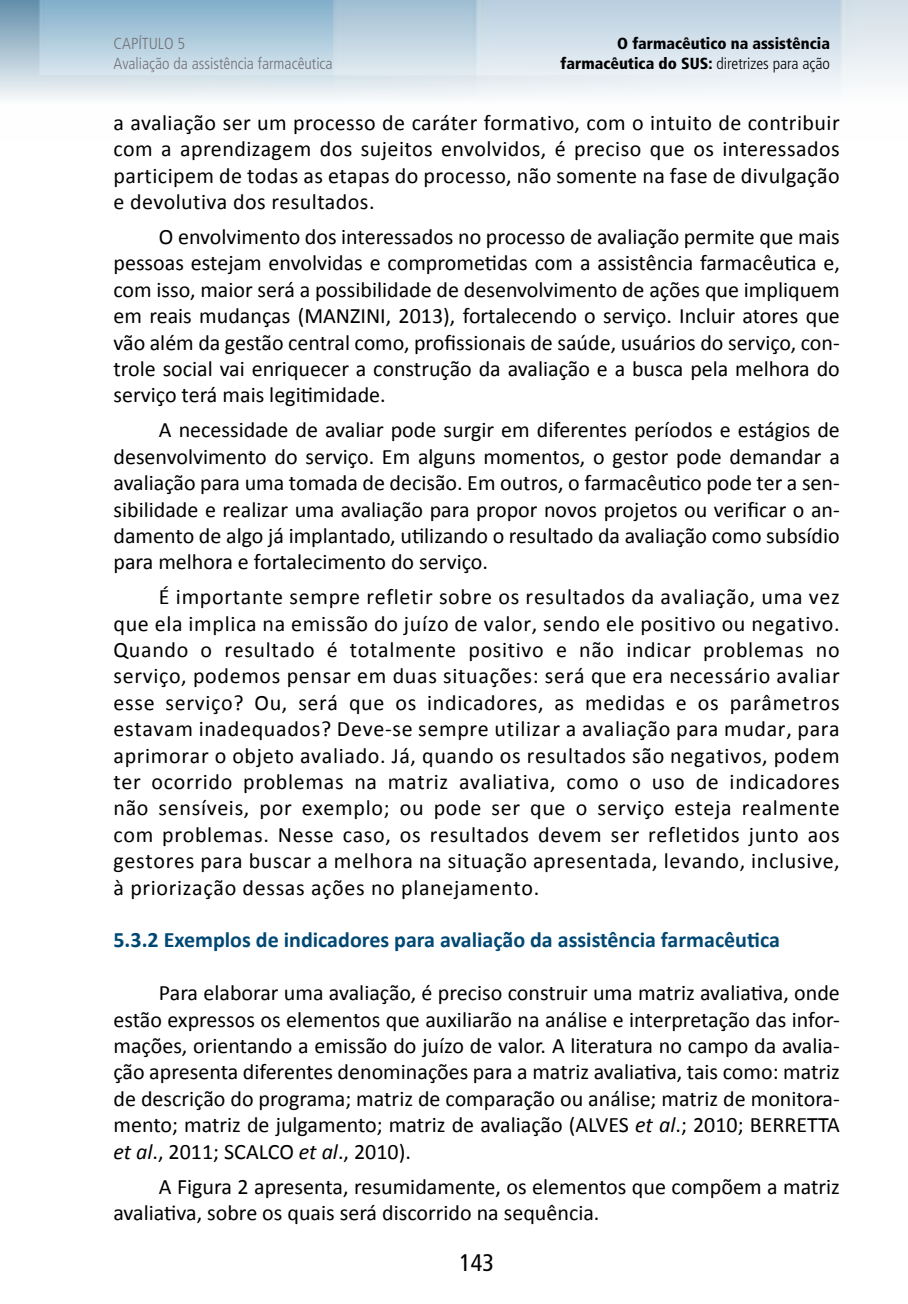
<style>
.page{position:relative;width:908px;height:1304px;background:#fff}
.page>*{position:absolute;margin:0;border:0;box-sizing:border-box;transform-origin:0 0}
.t1{font:condensed 24px "Frutiger";color:#000}
.t2{font:22px/26.4px "Calibri";color:#000;text-align:justify}
.t3{font:700 22px "Calibri";color:#004874}
.t4{font:900 condensed 16px/19.2px "Frutiger";color:#000;text-align:right}
.t5{font:300 condensed 16px/19.2px "Frutiger";color:#727277}
.s1{font-weight:300}
.s2{font-style:italic}
</style>
<div class="page">
<img style="left:0;top:0;width:907px;height:99px">
<p class="t5" style="left:113px;top:35px;width:220px">CAPÍTULO 5<br>Avaliação da assistência farmacêutica</p>
<p class="t4" style="left:560px;top:34px;width:271px">O farmacêutico na assistência farmacêutica do SUS: <span class="s1">diretrizes para ação</span></p>
<p class="t2" style="left:113px;top:109px;width:727px">a avaliação ser um processo de caráter formativo, com o intuito de contribuir com a aprendizagem dos sujeitos envolvidos, é preciso que os interessados participem de todas as etapas do processo, não somente na fase de divulgação e devolutiva dos resultados.</p>
<p class="t2" style="left:113px;top:223px;width:727px;text-indent:45px">O envolvimento dos interessados no processo de avaliação permite que mais pessoas estejam envolvidas e comprometidas com a assistência farmacêutica e, com isso, maior será a possibilidade de desenvolvimento de ações que impliquem em reais mudanças (MANZINI, 2013), fortalecendo o serviço. Incluir atores que vão além da gestão central como, profissionais de saúde, usuários do serviço, con&shy;trole social vai enriquecer a construção da avaliação e a busca pela melhora do serviço terá mais legitimidade.</p>
<p class="t2" style="left:113px;top:416px;width:727px;text-indent:45px">A necessidade de avaliar pode surgir em diferentes períodos e estágios de desenvolvimento do serviço. Em alguns momentos, o gestor pode demandar a avaliação para uma tomada de decisão. Em outros, o farmacêutico pode ter a sen&shy;sibilidade e realizar uma avaliação para propor novos projetos ou verificar o an&shy;damento de algo já implantado, utilizando o resultado da avaliação como subsídio para melhora e fortalecimento do serviço.</p>
<p class="t2" style="left:113px;top:583px;width:727px;text-indent:45px">É importante sempre refletir sobre os resultados da avaliação, uma vez que ela implica na emissão do juízo de valor, sendo ele positivo ou negativo.<br>Quando o resultado é totalmente positivo e não indicar problemas no serviço, podemos pensar em duas situações: será que era necessário avaliar esse serviço? Ou, será que os indicadores, as medidas e os parâmetros estavam inadequados? Deve-se sempre utilizar a avaliação para mudar, para aprimorar o objeto avaliado. Já, quando os resultados são negativos, podem ter ocorrido problemas na matriz avaliativa, como o uso de indicadores não sensíveis, por exemplo; ou pode ser que o serviço esteja realmente com problemas. Nesse caso, os resultados devem ser refletidos junto aos gestores para buscar a melhora na situação apresentada, levando, inclusive, à priorização dessas ações no planejamento.</p>
<p class="t3" style="left:113px;top:925px;width:667px">5.3.2 Exemplos de indicadores para avaliação da assistência farmacêutica</p>
<p class="t2" style="left:113px;top:979px;width:727px;text-indent:45px">Para elaborar uma avaliação, é preciso construir uma matriz avaliativa, onde estão expressos os elementos que auxiliarão na análise e interpretação das infor&shy;mações, orientando a emissão do juízo de valor. A literatura no campo da avalia&shy;ção apresenta diferentes denominações para a matriz avaliativa, tais como: matriz de descrição do programa; matriz de comparação ou análise; matriz de monitora&shy;mento; matriz de julgamento; matriz de avaliação (ALVES <span class="s2">et al</span>.; 2010; BERRETTA <span class="s2">et al</span>., 2011; SCALCO <span class="s2">et al</span>., 2010).</p>
<p class="t2" style="left:113px;top:1172px;width:727px;text-indent:45px">A Figura 2 apresenta, resumidamente, os elementos que compõem a matriz avaliativa, sobre os quais será discorrido na sequência.</p>
<p class="t1" style="left:459px;top:1249px;width:36px">143</p>
</div>
